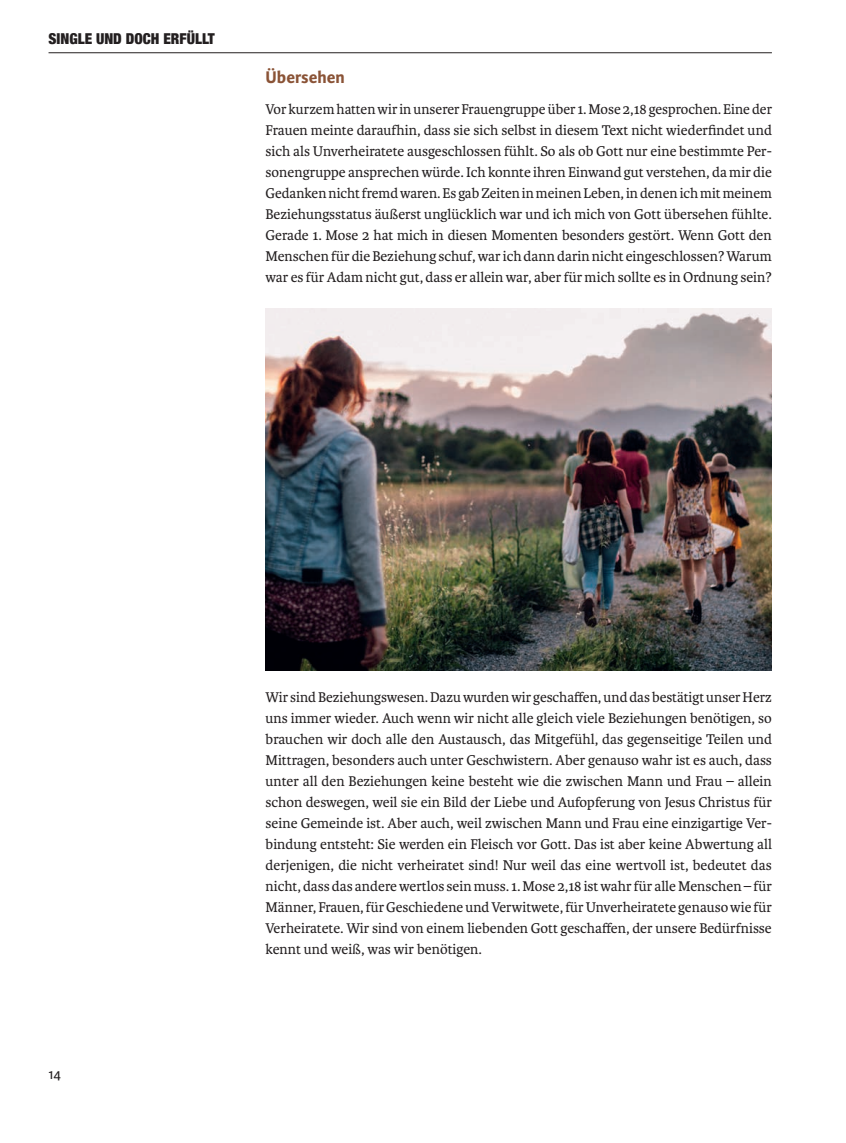
<style>
.page{position:relative;width:846px;height:1143px;background:#fff}
.page>*{position:absolute;margin:0;border:0;box-sizing:border-box;transform-origin:0 0}
.t1{font:700 18px "Karmina Sans";color:#8a5336}
.t2{font:15px/21px "Karmina Basic";color:#231f20;text-align:justify}
.t3{font:900 condensed 15px "Helvetica Neue";color:#231f20}
.t4{font:15px "Karmina Sans";color:#231f20}
</style>
<div class="page">
<img style="left:265px;top:309px;width:506px;height:361px">
<hr style="left:49px;top:52px;width:722px;height:1px;background:#231f20">
<p class="t3" style="left:49px;top:27px;width:168px">SINGLE UND DOCH ERFÜLLT</p>
<p class="t1" style="left:265px;top:67px;width:81px">Übersehen</p>
<p class="t2" style="left:265px;top:99px;width:508px">Vor kurzem hatten wir in unserer Frauengruppe über 1. Mose 2,18 gesprochen. Eine der Frauen meinte daraufhin, dass sie sich selbst in diesem Text nicht wiederfindet und sich als Unverheiratete ausgeschlossen fühlt. So als ob Gott nur eine bestimmte Per&shy;sonengruppe ansprechen würde. Ich konnte ihren Einwand gut verstehen, da mir die Gedanken nicht fremd waren. Es gab Zeiten in meinen Leben, in denen ich mit meinem Beziehungsstatus äußerst unglücklich war und ich mich von Gott übersehen fühlte.<br>Gerade 1. Mose 2 hat mich in diesen Momenten besonders gestört. Wenn Gott den Menschen für die Beziehung schuf, war ich dann darin nicht eingeschlossen? Warum war es für Adam nicht gut, dass er allein war, aber für mich sollte es in Ordnung sein?</p>
<p class="t4" style="left:49px;top:1066px;width:14px">14</p>
<p class="t2" style="left:265px;top:687px;width:508px">Wir sind Beziehungswesen. Dazu wurden wir geschaffen, und das bestätigt unser Herz uns immer wieder. Auch wenn wir nicht alle gleich viele Beziehungen benötigen, so brauchen wir doch alle den Austausch, das Mitgefühl, das gegenseitige Teilen und Mittragen, besonders auch unter Geschwistern. Aber genauso wahr ist es auch, dass unter all den Beziehungen keine besteht wie die zwischen Mann und Frau – allein schon deswegen, weil sie ein Bild der Liebe und Aufopferung von Jesus Christus für seine Gemeinde ist. Aber auch, weil zwischen Mann und Frau eine einzigartige Ver&shy;bindung entsteht: Sie werden ein Fleisch vor Gott. Das ist aber keine Abwertung all derjenigen, die nicht verheiratet sind! Nur weil das eine wertvoll ist, bedeutet das nicht, dass das andere wertlos sein muss. 1. Mose 2,18 ist wahr für alle Menschen – für Männer, Frauen, für Geschiedene und Verwitwete, für Unverheiratete genauso wie für Verheiratete. Wir sind von einem liebenden Gott geschaffen, der unsere Bedürfnisse kennt und weiß, was wir benötigen.</p>
</div>
